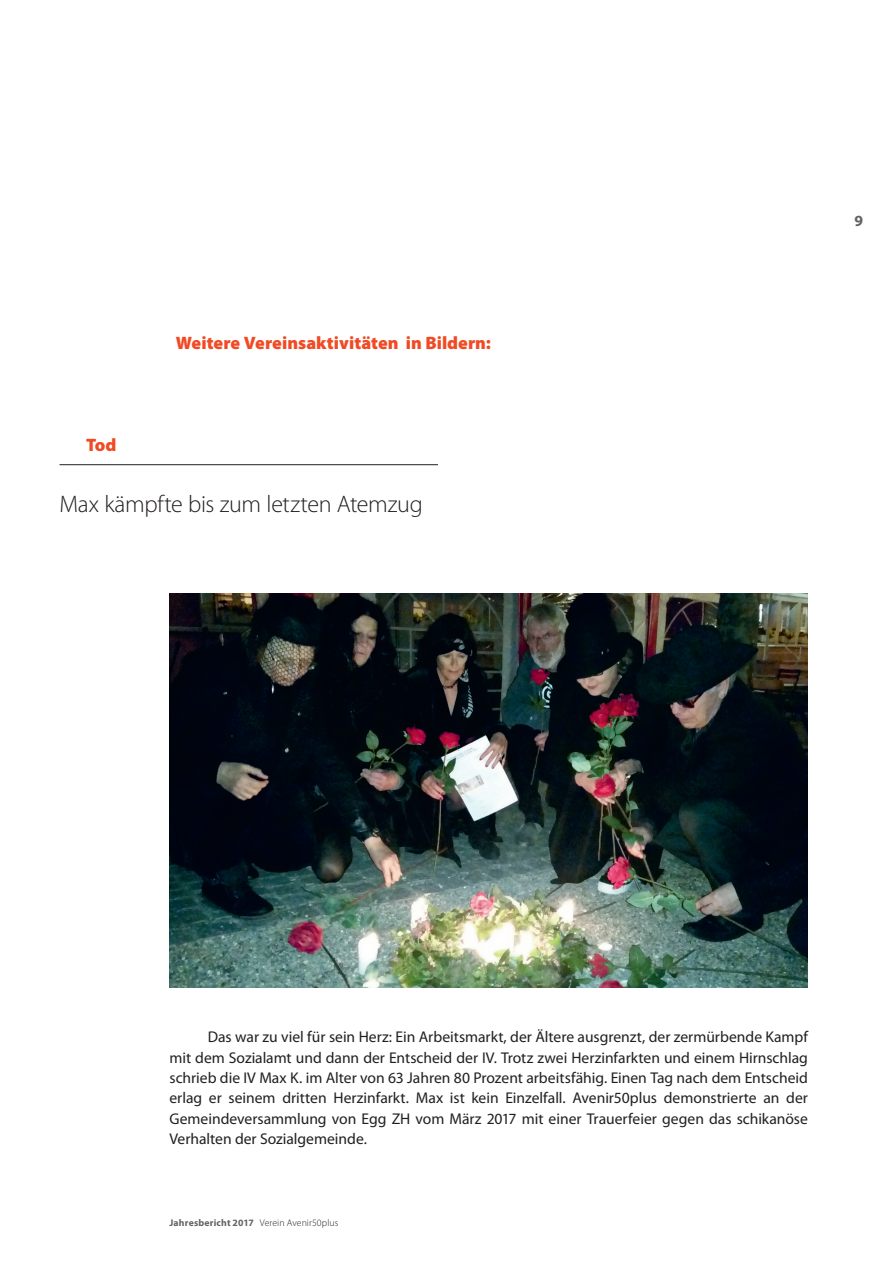
<style>
.page{position:relative;width:893px;height:1263px;background:#fff}
.page>*{position:absolute;margin:0;border:0;box-sizing:border-box;transform-origin:0 0}
.t1{font:300 24px "Myriad Pro";letter-spacing:-.01em;color:#231f20}
.t2{font:900 18px "Myriad Pro";color:#f04b24}
.t3{font:15.6px/20.4px "Myriad Pro";color:#231f20;text-align:justify}
.t4{font:700 15.6px "Myriad Pro";color:#636366}
.t5{font:300 9.75px "Myriad Pro";letter-spacing:.01em;color:#231f20}
.s1{font-weight:700;color:#636366}
</style>
<div class="page">
<img style="left:169px;top:593px;width:639px;height:395px">
<hr style="left:60px;top:464px;width:378px;height:1px;background:#231f20">
<p class="t2" style="left:86px;top:434px;width:32px">Tod</p>
<p class="t2" style="left:176px;top:332px;width:317px">Weitere Vereinsaktivitäten in Bildern:</p>
<h1 class="t1" style="left:60px;top:491px;width:365px">Max kämpfte bis zum letzten Atemzug</h1>
<p class="t4" style="left:854px;top:211px;width:10px">9</p>
<p class="t3" style="left:169px;top:1026px;width:640px;text-indent:38px">Das war zu viel für sein Herz: Ein Arbeitsmarkt, der Ältere ausgrenzt, der zermürbende Kampf mit dem Sozialamt und dann der Entscheid der IV. Trotz zwei Herzinfarkten und einem Hirnschlag schrieb die IV Max K. im Alter von 63 Jahren 80 Prozent arbeitsfähig. Einen Tag nach dem Entscheid erlag er seinem dritten Herzinfarkt. Max ist kein Einzelfall. Avenir50plus demonstrierte an der Gemeindeversammlung von Egg ZH vom März 2017 mit einer Trauerfeier gegen das schikanöse Verhalten der Sozialgemeinde.</p>
<p class="t5" style="left:169px;top:1217px;width:170px"><span class="s1">Jahresbericht 2017</span> Verein Avenir50plus</p>
</div>
